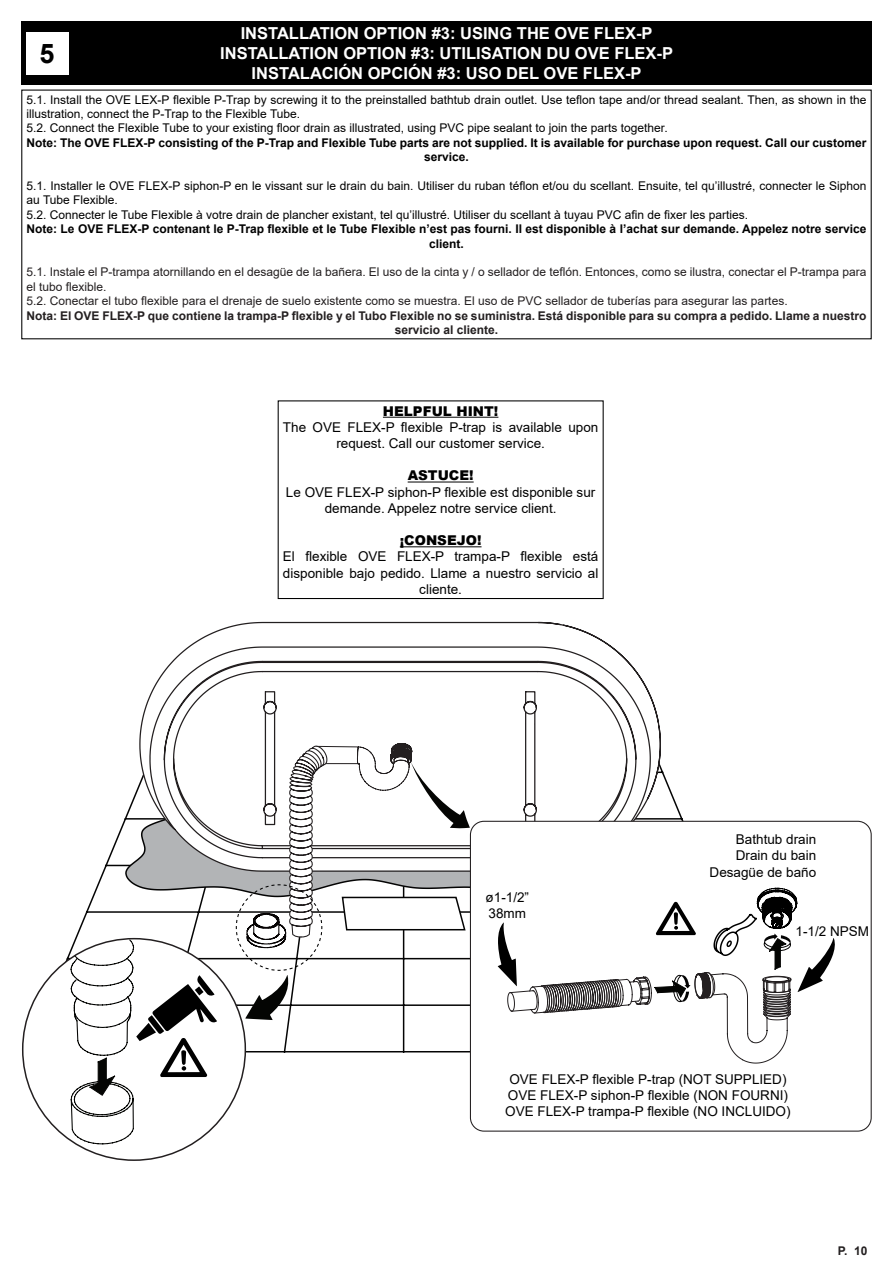
<style>
.page{position:relative;width:893px;height:1263px;background:#fff}
.page>*{position:absolute;margin:0;border:0;box-sizing:border-box;transform-origin:0 0}
.t1{font:700 27px "Arial";color:#000}
.t2{font:700 16.5px "Arial";color:#fff}
.t3{font:13.5px/16.2px "Arial";color:#000;text-align:center}
.t4{font:900 13.5px "Arial";color:#000}
.t5{font:12px/14.4px "Arial";color:#000}
.t6{font:12px/14.4px "Arial";color:#231f20}
.t7{font:700 12px/14.4px "Arial";color:#000;text-align:center}
.t8{font:700 12px/14.4px "Arial";color:#231f20;text-align:center}
</style>
<div class="page">
<div style="left:21px;top:21px;width:851px;height:64px;background:#000"></div>
<div style="left:26px;top:32px;width:42px;height:42px;background:#fff"></div>
<hr style="left:383px;top:417px;width:115px;height:1px;background:#000">
<hr style="left:408px;top:482px;width:66px;height:1px;background:#000">
<hr style="left:400px;top:546px;width:82px;height:1px;background:#000">
<div style="left:278px;top:400px;width:326px;height:199px;border:1px solid #000"></div>
<svg style="left:70px;top:623px;width:766px;height:522px"></svg>
<p class="t2" style="left:241px;top:22px;width:413px">INSTALLATION OPTION #3: USING THE OVE FLEX-P</p>
<p class="t2" style="left:220px;top:42px;width:454px">INSTALLATION OPTION #3: UTILISATION DU OVE FLEX-P</p>
<p class="t2" style="left:252px;top:62px;width:391px">INSTALACIÓN OPCIÓN #3: USO DEL OVE FLEX-P</p>
<p class="t5" style="left:27px;top:92px;width:841px">5.1. Install the OVE LEX-P flexible P-Trap by screwing it to the preinstalled bathtub drain outlet. Use teflon tape and/or thread sealant. Then, as shown in the illustration, connect the P-Trap to the Flexible Tube.</p>
<p class="t5" style="left:27px;top:121px;width:643px">5.2. Connect the Flexible Tube to your existing floor drain as illustrated, using PVC pipe sealant to join the parts together.</p>
<p class="t7" style="left:27px;top:136px;width:841px">Note: The OVE FLEX-P consisting of the P-Trap and Flexible Tube parts are not supplied. It is available for purchase upon request. Call our customer service.</p>
<p class="t5" style="left:27px;top:179px;width:841px">5.1. Installer le OVE FLEX-P siphon-P en le vissant sur le drain du bain. Utiliser du ruban téflon et/ou du scellant. Ensuite, tel qu’illustré, connecter le Siphon au Tube Flexible.</p>
<p class="t5" style="left:27px;top:207px;width:723px">5.2. Connecter le Tube Flexible à votre drain de plancher existant, tel qu’illustré. Utiliser du scellant à tuyau PVC afin de fixer les parties.</p>
<p class="t7" style="left:27px;top:222px;width:841px">Note: Le OVE FLEX-P contenant le P-Trap flexible et le Tube Flexible n’est pas fourni. Il est disponible à l’achat sur demande. Appelez notre service client.</p>
<p class="t6" style="left:27px;top:265px;width:841px">5.1. Instale el P-trampa atornillando en el desagüe de la bañera. El uso de la cinta y / o sellador de teflón. Entonces, como se ilustra, conectar el P-trampa para el tubo flexible.</p>
<p class="t6" style="left:27px;top:294px;width:763px">5.2. Conectar el tubo flexible para el drenaje de suelo existente como se muestra. El uso de PVC sellador de tuberías para asegurar las partes.</p>
<p class="t8" style="left:27px;top:308px;width:841px">Nota: El OVE FLEX-P que contiene la trampa-P flexible y el Tubo Flexible no se suministra. Está disponible para su compra a pedido. Llame a nuestro servicio al cliente.</p>
<p class="t1" style="left:40px;top:34px;width:17px">5</p>
<p class="t4" style="left:383px;top:401px;width:117px">HELPFUL HINT!</p>
<p class="t3" style="left:283px;top:419px;width:317px">The OVE FLEX-P flexible P-trap is available upon request. Call our customer service.</p>
<p class="t4" style="left:408px;top:466px;width:67px">ASTUCE!</p>
<p class="t3" style="left:286px;top:484px;width:311px">Le OVE FLEX-P siphon-P flexible est disponible sur demande. Appelez notre service client.</p>
<p class="t4" style="left:400px;top:530px;width:83px">¡CONSEJO!</p>
<p class="t3" style="left:283px;top:548px;width:317px">El flexible OVE FLEX-P trampa-P flexible está disponible bajo pedido. Llame a nuestro servicio al cliente.</p>
<p class="t3" style="left:486px;top:889px;width:45px">ø1-1/2”</p>
<p class="t3" style="left:489px;top:905px;width:39px">38mm</p>
<p class="t3" style="left:736px;top:831px;width:82px">Bathtub drain</p>
<p class="t3" style="left:736px;top:847px;width:82px">Drain du bain</p>
<p class="t3" style="left:710px;top:864px;width:108px">Desagüe de baño</p>
<p class="t3" style="left:795px;top:923px;width:75px">1-1/2 NPSM</p>
<p class="t3" style="left:509px;top:1071px;width:279px">OVE FLEX-P flexible P-trap (NOT SUPPLIED)</p>
<p class="t3" style="left:508px;top:1087px;width:282px">OVE FLEX-P siphon-P flexible (NON FOURNI)</p>
<p class="t3" style="left:505px;top:1103px;width:287px">OVE FLEX-P trampa-P flexible (NO INCLUIDO)</p>
<p class="t8" style="left:838px;top:1243px;width:31px">P. 10</p>
</div>
